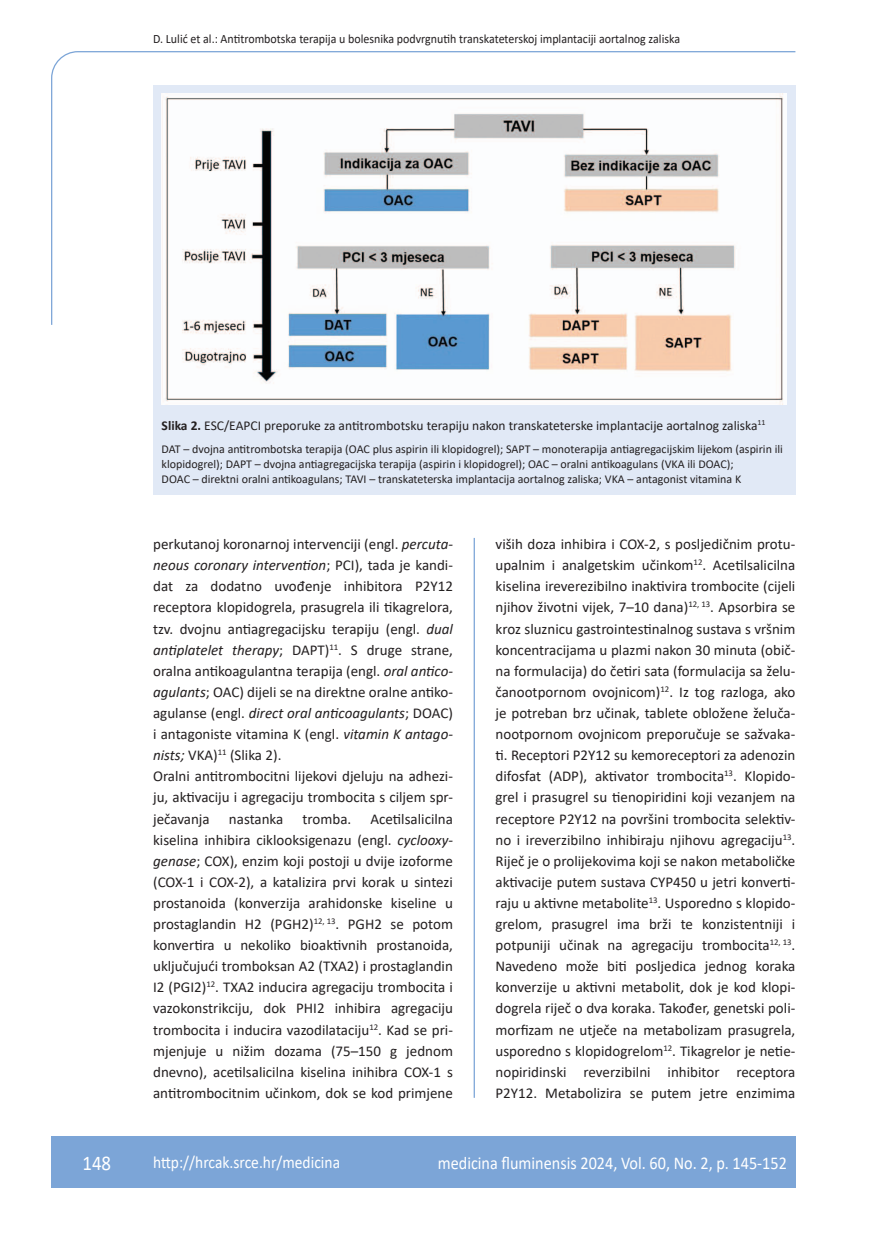
<style>
.page{position:relative;width:872px;height:1234px;background:#fff}
.page>*{position:absolute;margin:0;border:0;box-sizing:border-box;transform-origin:0 0}
.t1{font:21px "Calibri";color:#fff;scale:.9 1}
.t2{font:18px "Calibri";color:#fff;scale:.9 1}
.t3{font:17.25px "Calibri";color:#fff;scale:.9 1}
.osnovni_tekst{font:15px/21.1px "Calibri";color:#231f20;text-align:justify}
.potpis_slika{font:13.5px "Calibri";color:#231f20}
.glava{font:12.75px "Calibri";color:#231f20;scale:.94 1}
.legenda{font:12px/15px "Calibri";color:#231f20}
.s1{font-weight:700}
.s2{font-style:italic}
</style>
<div class="page">
<svg style="left:51px;top:51px;width:745px;height:275px"></svg>
<hr style="left:473px;top:538px;width:2px;height:559px;background:#7ca5d7">
<div style="left:51px;top:1135px;width:744px;height:51px;background:#7ca5d7"></div>
<div style="left:153px;top:85px;width:642px;height:410px;background:#e1e9f6"></div>
<img style="left:162px;top:94px;width:625px;height:310px">
<p class="glava" style="left:153px;top:29px;width:562px">D. Lulić et al.: Antitrombotska terapija u bolesnika podvrgnutih transkateterskoj implantaciji aortalnog zaliska</p>
<p class="potpis_slika" style="left:162px;top:415px;width:605px"><span class="s1">Slika 2.</span> ESC/EAPCI preporuke za antitrombotsku terapiju nakon transkateterske implantacije aortalnog zaliska<sup>11</sup></p>
<p class="legenda" style="left:162px;top:441px;width:623px">DAT – dvojna antitrombotska terapija (OAC plus aspirin ili klopidogrel); SAPT – monoterapija antiagregacijskim lijekom (aspirin ili klopidogrel); DAPT – dvojna antiagregacijska terapija (aspirin i klopidogrel); OAC – oralni antikoagulans (VKA ili DOAC);<br>DOAC – direktni oralni antikoagulans; TAVI – transkateterska implantacija aortalnog zaliska; VKA – antagonist vitamina K</p>
<p class="osnovni_tekst" style="left:153px;top:533px;width:301px">perkutanoj koronarnoj intervenciji (engl. <span class="s2">percuta&shy;neous coronary intervention</span>; PCI), tada je kandi&shy;dat za dodatno uvođenje inhibitora P2Y12 receptora klopidogrela, prasugrela ili tikagrelora, tzv. dvojnu antiagregacijsku terapiju (engl. <span class="s2">dual antiplatelet therapy</span>; DAPT)<sup>11</sup>. S druge strane, oralna antikoagulantna terapija (engl. <span class="s2">oral antico&shy;agulants</span>; OAC) dijeli se na direktne oralne antiko&shy;agulanse (engl. <span class="s2">direct oral anticoagulants</span>; DOAC) i antagoniste vitamina K (engl. <span class="s2">vitamin K antago&shy;nists;</span> VKA)<sup>11</sup> (Slika 2).</p>
<p class="osnovni_tekst" style="left:153px;top:765px;width:301px">Oralni antitrombocitni lijekovi djeluju na adhezi&shy;ju, aktivaciju i agregaciju trombocita s ciljem spr&shy;ječavanja</p>
<p class="osnovni_tekst" style="left:153px;top:807px;width:301px;text-indent:217px">Acetilsalicilna kiselina inhibira ciklooksigenazu (engl. <span class="s2">cyclooxy&shy;genase</span>; COX), enzim koji postoji u dvije izoforme (COX-1 i COX-2), a katalizira prvi korak u sintezi prostanoida (konverzija arahidonske kiseline u prostaglandin H2 (PGH2)<sup>12,</sup> <sup>13</sup>. PGH2 se potom konvertira u nekoliko bioaktivnih prostanoida, uključujući tromboksan A2 (TXA2) i prostaglandin I2 (PGI2)<sup>12</sup>. TXA2 inducira agregaciju trombocita i vazokonstrikciju, dok PHI2 inhibira agregaciju trombocita i inducira vazodilataciju<sup>12</sup>. Kad se pri&shy;mjenjuje u nižim dozama (75–150 g jednom dnevno), acetilsalicilna kiselina inihibra COX-1 s antitrombocitnim učinkom, dok se kod primjene</p>
<p class="osnovni_tekst" style="left:229px;top:807px;width:56px">nastanka</p>
<p class="osnovni_tekst" style="left:302px;top:807px;width:50px">tromba.</p>
<p class="osnovni_tekst" style="left:495px;top:533px;width:301px">viših doza inhibira i COX-2, s posljedičnim protu&shy;upalnim i analgetskim učinkom<sup>12</sup>. Acetilsalicilna kiselina ireverezibilno inaktivira trombocite (cijeli njihov životni vijek, 7–10 dana)<sup>12,</sup> <sup>13</sup>. Apsorbira se kroz sluznicu gastrointestinalnog sustava s vršnim koncentracijama u plazmi nakon 30 minuta (obič&shy;na formulacija) do četiri sata (formulacija sa želu&shy;čanootpornom ovojnicom)<sup>12</sup>. Iz tog razloga, ako je potreban brz učinak, tablete obložene želuča&shy;nootpornom ovojnicom preporučuje se sažvaka&shy;ti. Receptori P2Y12 su kemoreceptori za adenozin difosfat (ADP), aktivator trombocita<sup>13</sup>. Klopido&shy;grel i prasugrel su tienopiridini koji vezanjem na receptore P2Y12 na površini trombocita selektiv&shy;no i ireverzibilno inhibiraju njihovu agregaciju<sup>13</sup>.<br>Riječ je o prolijekovima koji se nakon metaboličke aktivacije putem sustava CYP450 u jetri konverti&shy;raju u aktivne metabolite<sup>13</sup>. Usporedno s klopido&shy;grelom, prasugrel ima brži te konzistentniji i potpuniji učinak na agregaciju trombocita<sup>12,</sup> <sup>13</sup>.<br>Navedeno može biti posljedica jednog koraka konverzije u aktivni metabolit, dok je kod klopi&shy;dogrela riječ o dva koraka. Također, genetski poli&shy;morfizam ne utječe na metabolizam prasugrela, usporedno s klopidogrelom<sup>12</sup>. Tikagrelor je netie&shy;nopiridinski reverzibilni inhibitor receptora P2Y12. Metabolizira se putem jetre enzimima</p>
<p class="t1" style="left:82px;top:1147px;width:33px">148</p>
<p class="t3" style="left:153px;top:1149px;width:209px">http://hrcak.srce.hr/medicina</p>
<p class="t2" style="left:438px;top:1149px;width:389px">medicina fluminensis 2024, Vol. 60, No. 2, p. 145-152</p>
</div>
